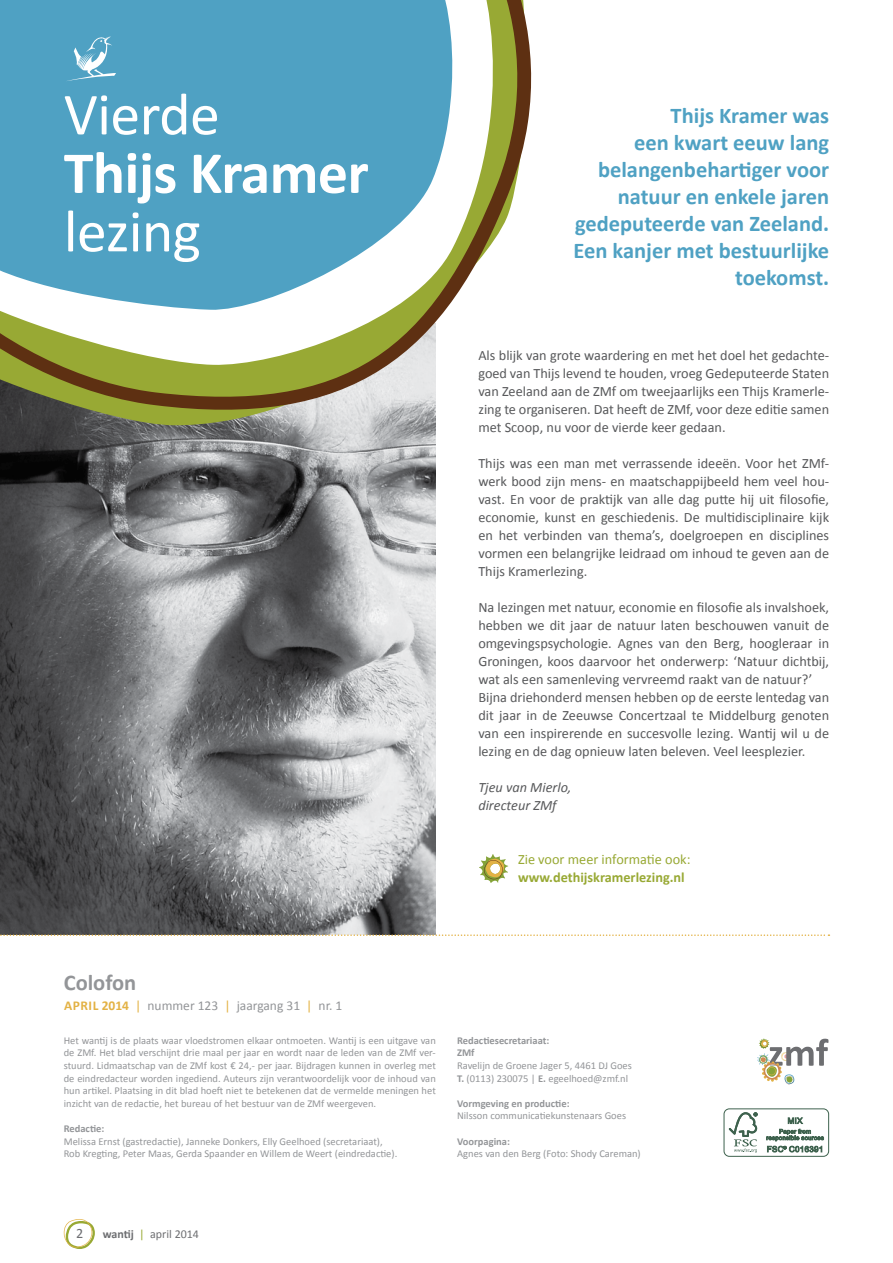
<style>
.page{position:relative;width:893px;height:1263px;background:#fff}
.page>*{position:absolute;margin:0;border:0;box-sizing:border-box;transform-origin:0 0}
.t1{font:60px "Calibri";letter-spacing:-.01em;color:#fff}
.t2{font:700 60px "Calibri";letter-spacing:-.01em;color:#fff}
.t3{font:700 22.5px/27px "Calibri";color:#4fa1c3;text-align:right}
.t4{font:700 22.5px "Calibri";color:#939598}
.t5{font:14.25px/18px "Calibri";color:#58595b;text-align:justify}
.t6{font:italic 14.25px/18px "Calibri";color:#58595b}
.t7{font:700 14.25px "Calibri";color:#98a934}
.t8{font:14.25px "Calibri";color:#98a934}
.t9{font:14.25px "Calibri";color:#6d6e71}
.t10{font:13.5px "Calibri";color:#939598}
.t11{font:12px "Calibri";color:#6d6e71}
.t12{font:10.5px/12.6px "Calibri";color:#939598}
.t13{font:700 10.5px/12.6px "Calibri";color:#939598}
.s1{font-weight:700;color:#e3b245}
.s2{color:#e3b245}
.s3{font-weight:700}
.s4{color:#98a934}
</style>
<div class="page">
<svg style="left:64px;top:1219px;width:31px;height:30px"></svg>
<img style="left:0;top:430px;width:436px;height:504px">
<div style="left:724px;top:1108px;width:105px;height:49px;border:1px solid #3e624e;border-radius:5px"></div>
<svg style="left:729px;top:1112px;width:28px;height:40px"></svg>
<svg style="left:766px;top:1117px;width:58px;height:35px"></svg>
<svg style="left:0;top:934px;width:829px;height:2px"></svg>
<svg style="left:0;top:0;width:532px;height:430px"></svg>
<svg style="left:0;top:0;width:463px;height:312px;fill:#4fa1c3"></svg>
<svg style="left:65px;top:34px;width:51px;height:47px"></svg>
<svg style="left:479px;top:854px;width:29px;height:29px"></svg>
<svg style="left:757px;top:1038px;width:71px;height:46px"></svg>
<h1 class="t1" style="left:64px;top:77px;width:158px">Vierde</h1>
<h1 class="t2" style="left:64px;top:136px;width:306px">Thijs Kramer</h1>
<h1 class="t1" style="left:64px;top:194px;width:139px">lezing</h1>
<h2 class="t3" style="left:573px;top:101px;width:257px">Thijs Kramer was<br>een kwart eeuw lang belangenbehartiger voor natuur en enkele jaren gedeputeerde van Zeeland.<br>Een kanjer met bestuurlijke toekomst.</h2>
<p class="t5" style="left:478px;top:346px;width:352px">Als blijk van grote waardering en met het doel het gedachte&shy;goed van Thijs levend te houden, vroeg Gedeputeerde Staten van Zeeland aan de ZMf om tweejaarlijks een Thijs Kramerle&shy;zing te organiseren. Dat heeft de ZMf, voor deze editie samen met Scoop, nu voor de vierde keer gedaan.</p>
<p class="t5" style="left:478px;top:454px;width:352px">Thijs was een man met verrassende ideeën. Voor het ZMf&shy;werk bood zijn mens- en maatschappijbeeld hem veel hou&shy;vast. En voor de praktijk van alle dag putte hij uit filosofie, economie, kunst en geschiedenis. De multidisciplinaire kijk en het verbinden van thema’s, doelgroepen en disciplines vormen een belangrijke leidraad om inhoud te geven aan de Thijs Kramerlezing.</p>
<p class="t5" style="left:478px;top:598px;width:352px;text-align:left">Na lezingen met natuur, economie en filosofie als invalshoek, hebben we dit jaar de natuur laten beschouwen vanuit de omgevingspsychologie. Agnes van den Berg, hoogleraar in Groningen, koos daarvoor het onderwerp: ‘Natuur dichtbij, wat als een samenleving vervreemd raakt van de natuur?’ Bijna driehonderd mensen hebben op de eerste lentedag van dit jaar in de Zeeuwse Concertzaal te Middelburg genoten van een inspirerende en succesvolle lezing. Wantij wil u de lezing en de dag opnieuw laten beleven. Veel leesplezier.</p>
<p class="t6" style="left:478px;top:778px;width:94px">Tjeu van Mierlo, directeur ZMf</p>
<p class="t8" style="left:518px;top:850px;width:174px">Zie voor meer informatie ook:</p>
<p class="t7" style="left:518px;top:868px;width:168px">www.dethijskramerlezing.nl</p>
<h2 class="t4" style="left:64px;top:969px;width:74px">Colofon</h2>
<p class="t10" style="left:64px;top:997px;width:280px"><span class="s1">April 2014</span> <span class="s2">|</span> nummer 123 <span class="s2">|</span> jaargang 31 <span class="s2">|</span> nr. 1</p>
<p class="t12" style="left:64px;top:1033px;width:374px;text-align:justify">Het wantij is de plaats waar vloedstromen elkaar ontmoeten. Wantij is een uitgave van de ZMf. Het blad verschijnt drie maal per jaar en wordt naar de leden van de ZMf ver&shy;stuurd. Lidmaatschap van de ZMf kost € 24,- per jaar. Bijdragen kunnen in overleg met de eindredacteur worden ingediend. Auteurs zijn verantwoordelijk voor de inhoud van hun artikel. Plaatsing in dit blad hoeft niet te betekenen dat de vermelde meningen het inzicht van de redactie, het bureau of het bestuur van de ZMf weergeven.</p>
<p class="t13" style="left:64px;top:1122px;width:42px">Redactie:</p>
<p class="t12" style="left:64px;top:1134px;width:335px">Melissa Ernst (gastredactie), Janneke Donkers, Elly Geelhoed (secretariaat),<br>Rob Kregting, Peter Maas, Gerda Spaander en Willem de Weert (eindredactie).</p>
<p class="t13" style="left:457px;top:1033px;width:94px">Redactiesecretariaat:<br>ZMf</p>
<p class="t12" style="left:457px;top:1059px;width:176px">Ravelijn de Groene Jager 5, 4461 DJ Goes<br><span class="s3">T.</span> (0113) 230075 | <span class="s3">E.</span> egeelhoed@zmf.nl</p>
<p class="t13" style="left:457px;top:1096px;width:114px">Vormgeving en productie:</p>
<p class="t12" style="left:457px;top:1109px;width:171px">Nilsson communicatiekunstenaars Goes</p>
<p class="t13" style="left:457px;top:1134px;width:54px">Voorpagina:</p>
<p class="t12" style="left:457px;top:1147px;width:185px">Agnes van den Berg (Foto: Shody Careman)</p>
<p class="t9" style="left:76px;top:1224px;width:9px">2</p>
<p class="t11" style="left:103px;top:1226px;width:98px"><span class="s3">wantij</span> <span class="s4">|</span> april 2014</p>
</div>
